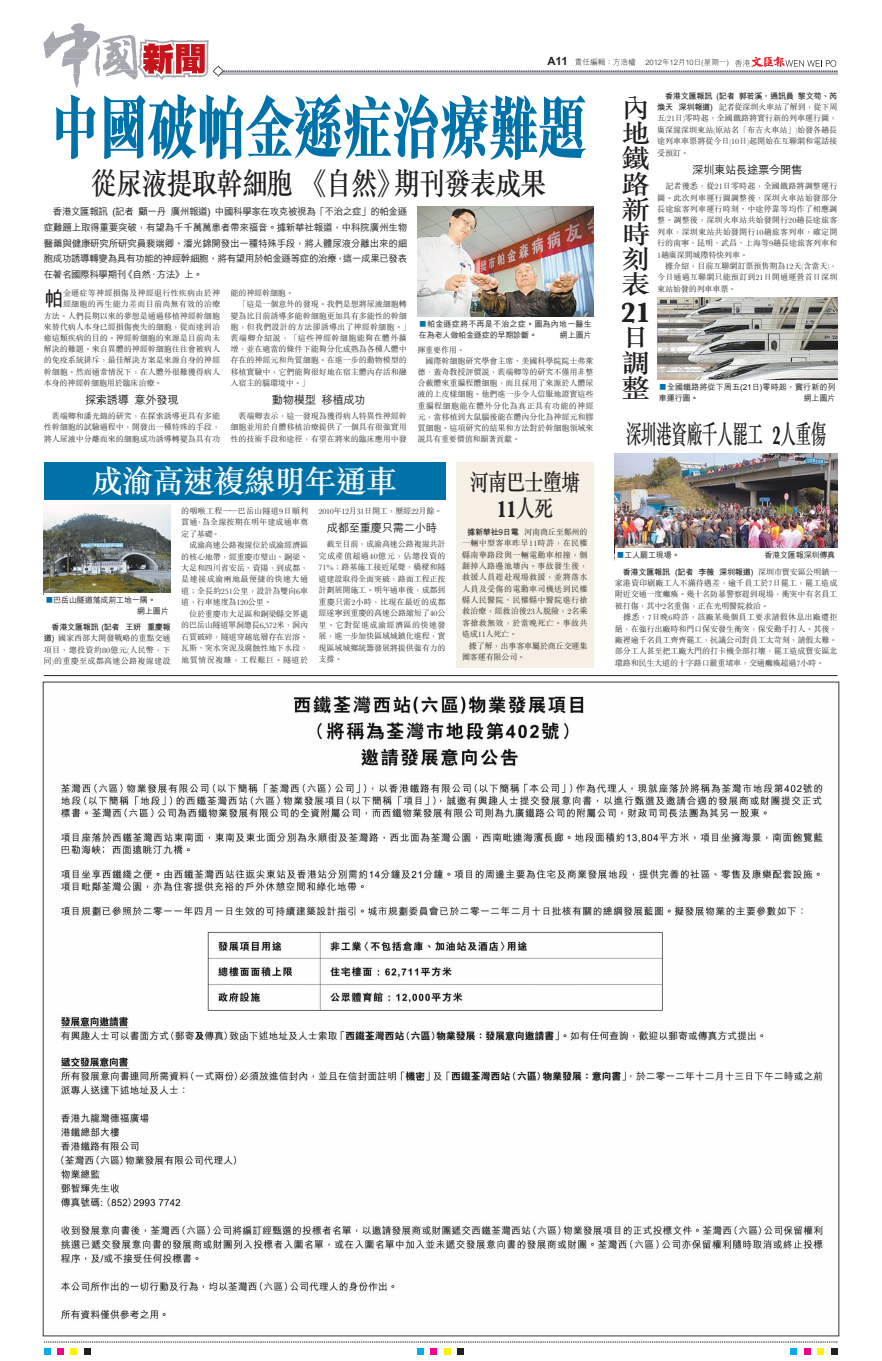
<style>
.page{position:relative;width:882px;height:1361px;background:#fff}
.page>*{position:absolute;margin:0;border:0;box-sizing:border-box;transform-origin:0 0}
.t1{font:800 70px "M Sung";letter-spacing:-.035em;color:#0072aa;scale:.72 1}
.t2{font:500 31.5px "M Sung";letter-spacing:-.035em;color:#fff}
.t3{font:500 30.62px "M Sung";letter-spacing:-.035em;color:#231f20;scale:.85 1}
.t4{font:500 28.88px "M Sung";color:#231f20}
.t5{font:500 26.25px "M Sung";letter-spacing:-.035em;color:#231f20;scale:.6 1}
.t6{font:500 25.99px/25.1px "M Sung";color:#231f20;text-align:justify;scale:1.11 1}
.t7{font:500 23.71px/26.1px "M Sung";letter-spacing:-.035em;color:#231f20;text-align:center;scale:.8 1}
.t8{font:700 19.95px "M Hei";color:#231f20}
.t9{font:500 11.38px "M Hei";letter-spacing:-.035em;color:#231f20}
.t10{font:500 9.62px/15.8px "M Hei";letter-spacing:-.05em;color:#231f20;text-align:justify}
.t11{font:300 8.14px/11.4px "M Sung";letter-spacing:-.015em;color:#231f20;text-align:justify}
.t12{font:700 8.14px "M Hei";letter-spacing:-.035em;color:#231f20}
.t13{font:500 8.14px/11.4px "M Hei";letter-spacing:-.035em;color:#231f20}
.t14{font:300 8.14px "M Sung";letter-spacing:.035em;color:#231f20}
.t15{font:300 8.14px "M Sung";letter-spacing:.015em;color:#231f20}
.t16{font:500 8.14px/11.4px "M Hei";letter-spacing:.015em;color:#231f20}
.t17{font:500 8.14px/11.4px "M Hei";letter-spacing:-.005em;color:#231f20}
.t18{font:300 8.14px "M Sung";letter-spacing:.01em;color:#231f20}
.t19{font:300 8.14px "M Sung";letter-spacing:-.04em;color:#231f20}
.t20{font:300 7.44px "M Hei";letter-spacing:-.01em;color:#231f20}
.s1{font-family:"C Hei 2";font-weight:800;font-size:11.38px}
.s2{font-size:7.88px}
.s3{font-family:"M Hei";font-weight:700}
.s4{color:#0072aa}
.s5{font-family:"M Sung";font-weight:300}
</style>
<div class="page">
<div style="left:456px;top:462px;width:138px;height:205px;background:#f5f0e3"></div>
<div style="left:44px;top:1348px;width:7px;height:6px;background:#00aeef"></div>
<div style="left:57px;top:1348px;width:7px;height:6px;background:#ec008c"></div>
<div style="left:70px;top:1348px;width:7px;height:6px;background:#fff200"></div>
<div style="left:84px;top:1348px;width:7px;height:6px;background:#231f20"></div>
<svg style="left:791px;top:1348px;width:6px;height:6px"></svg>
<div style="left:804px;top:1348px;width:7px;height:6px;background:#ec008c"></div>
<div style="left:817px;top:1348px;width:7px;height:6px;background:#fff200"></div>
<svg style="left:831px;top:1348px;width:6px;height:6px"></svg>
<div style="left:417px;top:1348px;width:7px;height:6px;background:#00aeef"></div>
<svg style="left:431px;top:1348px;width:6px;height:6px"></svg>
<div style="left:444px;top:1348px;width:7px;height:6px;background:#fff200"></div>
<div style="left:457px;top:1348px;width:7px;height:6px;background:#231f20"></div>
<svg style="left:44px;top:1341px;width:793px;height:1px"></svg>
<svg style="left:43px;top:23px;width:794px;height:65px"></svg>
<img style="left:43px;top:681px;width:796px;height:655px">
<hr style="left:44px;top:675px;width:793px;height:1px;background:#231f20">
<div style="left:44px;top:462px;width:402px;height:37px;background:#0072aa"></div>
<img style="left:657px;top:297px;width:180px;height:83px">
<img style="left:615px;top:453px;width:222px;height:95px">
<img style="left:44px;top:505px;width:127px;height:88px">
<img style="left:417px;top:207px;width:177px;height:110px">
<p class="t20" style="left:548px;top:58px;width:183px"><span class="s1">A11</span> <span class="s2">責任編輯：方浩權</span> 2012年12月10日(星期一)</p>
<h3 class="t6" style="left:622px;top:97px;width:28px">內地鐵路新時刻表</h3>
<h3 class="t4" style="left:621px;top:297px;width:32px">21</h3>
<h3 class="t6" style="left:622px;top:327px;width:28px">日調整</h3>
<p class="t12" style="left:665px;top:92px;width:174px">香港文匯報訊 (記者郭若溪，通訊員黎文苟、芮</p>
<p class="t11" style="left:657px;top:102px;width:182px"><span class="s3">煥天 深圳報道)</span> 記者從深圳火車站了解到，從下周五(21日)零時起，全國鐵路將實行新的列車運行圖，廣深線深圳東站(原站名「布吉火車站」)始發各趟長途列車車票將從今日(10日)起開始在互聯網和電話接受預訂。</p>
<h3 class="t9" style="left:692px;top:164px;width:112px">深圳東站長途票今開售</h3>
<p class="t11" style="left:657px;top:181px;width:182px;text-indent:8px">記者獲悉，從21日零時起，全國鐵路將調整運行圖。此次列車運行圖調整後，深圳火車站始發部分長途旅客列車運行時刻、中途停靠等均作了相應調整。調整後，深圳火車站共始發開行20趟長途旅客列車，深圳東站共始發開行10趟旅客列車，確定開行的南寧、昆明、武昌、上海等9趟長途旅客列車和1趟廣深間城際特快列車。</p>
<p class="t11" style="left:657px;top:261px;width:182px;text-indent:8px">據介紹，目前互聯網訂票預售期為12天(含當天)，今日通過互聯網只能預訂到21日開通運營首日深圳東站始發的列車車票。</p>
<h1 class="t1" style="left:50px;top:91px;width:749px">中國破帕金遜症治療難題</h1>
<h3 class="t3" style="left:91px;top:168px;width:538px">從尿液提取幹細胞《自然》期刊發表成果</h3>
<p class="t10" style="left:44px;top:204px;width:365px;text-indent:9px">香港文匯報訊 (記者顧一丹廣州報道) 中國科學家在攻克被視為「不治之症」的帕金遜症難題上取得重要突破，有望為千千萬萬患者帶來福音。據新華社報道，中科院廣州生物醫藥與健康研究所研究員裴端卿、潘光錦開發出一種特殊手段，將人體尿液分離出來的細胞成功誘導轉變為具有功能的神經幹細胞，將有望用於帕金遜等症的治療，這一成果已發表在著名國際科學期刊《自然．方法》上。</p>
<p class="t11" style="left:231px;top:288px;width:65px">能的神經幹細胞。</p>
<p class="t11" style="left:239px;top:299px;width:170px">「這是一個意外的發現。我們是想將尿液細胞轉</p>
<p class="t11" style="left:231px;top:310px;width:178px">變為比目前誘導多能幹細胞更加具有多能性的幹細</p>
<p class="t18" style="left:231px;top:323px;width:182px">胞，但我們設計的方法卻誘導出了神經幹細胞。」</p>
<p class="t14" style="left:231px;top:334px;width:178px">裴端卿介紹說，「這些神經幹細胞能夠在體外擴</p>
<p class="t11" style="left:231px;top:344px;width:178px">增，並在適當的條件下能夠分化成熟為各種人體中</p>
<p class="t11" style="left:231px;top:355px;width:178px">存在的神經元和角質細胞。在進一步的動物模型的</p>
<p class="t11" style="left:231px;top:366px;width:178px">移植實驗中，它們能夠很好地在宿主體內存活和融</p>
<p class="t11" style="left:231px;top:377px;width:81px">入宿主的腦環境中。」</p>
<h3 class="t9" style="left:272px;top:393px;width:95px">動物模型移植成功</h3>
<p class="t11" style="left:231px;top:411px;width:178px;text-indent:8px">裴端卿表示，這一發現為獲得病人特異性神經幹細胞並用於自體移植治療提供了一個具有很強實用性的技術手段和途徑，有望在將來的臨床應用中發</p>
<h3 class="t8" style="left:44px;top:289px;width:21px">帕</h3>
<p class="t15" style="left:63px;top:289px;width:159px">金遜症等神經損傷及神經退行性疾病由於神</p>
<p class="t15" style="left:63px;top:300px;width:159px">經細胞的再生能力差而目前尚無有效的治療</p>
<p class="t11" style="left:44px;top:310px;width:178px">方法。人們長期以來的夢想是通過移植神經幹細胞</p>
<p class="t11" style="left:44px;top:321px;width:178px">來替代病人本身已經損傷喪失的細胞，從而達到治</p>
<p class="t11" style="left:44px;top:333px;width:178px">癒這類疾病的目的。神經幹細胞的來源是目前尚未</p>
<p class="t11" style="left:44px;top:344px;width:178px">解決的難題。來自異體的神經幹細胞往往會被病人</p>
<p class="t11" style="left:44px;top:355px;width:178px">的免疫系統排斥，最佳解決方案是來源自身的神經</p>
<p class="t11" style="left:44px;top:366px;width:178px">幹細胞。然而通常情況下，在人體外很難獲得病人</p>
<p class="t11" style="left:44px;top:377px;width:120px">本身的神經幹細胞用於臨床治療。</p>
<h3 class="t9" style="left:85px;top:393px;width:95px">探索誘導意外發現</h3>
<p class="t11" style="left:44px;top:411px;width:178px;text-indent:8px">裴端卿和潘光錦的研究，在探索誘導更具有多能性幹細胞的試驗過程中，開發出一種特殊的手段，將人尿液中分離而來的細胞成功誘導轉變為具有功</p>
<p class="t16" style="left:419px;top:318px;width:175px"><span class="s4">■</span>帕金遜症將不再是不治之症。圖為內地一醫生在為老人做帕金遜症的早期診斷。</p>
<p class="t13" style="left:560px;top:329px;width:33px">網上圖片</p>
<p class="t11" style="left:417px;top:344px;width:49px">揮重要作用。</p>
<p class="t11" style="left:425px;top:355px;width:170px">國際幹細胞研究學會主席、美國科學院院士弗萊</p>
<p class="t11" style="left:417px;top:367px;width:178px">德．蓋奇教授評價說，裴端卿等的研究不僅用非整</p>
<p class="t11" style="left:417px;top:378px;width:178px">合載體來重編程體細胞，而且採用了來源於人體尿</p>
<p class="t11" style="left:417px;top:389px;width:178px">液的上皮樣細胞。他們進一步令人信服地證實這些</p>
<p class="t14" style="left:417px;top:401px;width:178px">重編程細胞能在體外分化為真正具有功能的神經</p>
<p class="t11" style="left:417px;top:411px;width:178px">元，當移植到大鼠腦後能在體內分化為神經元和膠</p>
<p class="t11" style="left:417px;top:423px;width:178px">質細胞。這項研究的結果和方法對於幹細胞領域來</p>
<p class="t11" style="left:417px;top:434px;width:104px">說具有重要價值和顯著貢獻。</p>
<p class="t17" style="left:659px;top:381px;width:178px"><span class="s4">■</span>全國鐵路將從下周五(21日)零時起，實行新的列車運行圖。</p>
<p class="t13" style="left:804px;top:393px;width:33px">網上圖片</p>
<h3 class="t5" style="left:626px;top:421px;width:336px">深圳港資廠千人罷工 2人重傷</h3>
<h2 class="t2" style="left:92px;top:465px;width:307px">成渝高速複線明年通車</h2>
<p class="t13" style="left:137px;top:594px;width:33px;text-indent:-92px"><span class="s4">■</span>巴岳山隧道落成前工地一隅。<br>網上圖片</p>
<p class="t12" style="left:52px;top:622px;width:121px">香港文匯報訊 (記者 王妍 重慶報</p>
<p class="t11" style="left:44px;top:633px;width:129px"><span class="s3">道)</span> 國家西部大開發戰略的重點交通項目、總投資約80億元(人民幣，下同)的重慶至成都高速公路複線建設</p>
<p class="t11" style="left:181px;top:505px;width:129px">的咽喉工程——巴岳山隧道9日順利貫通，為全線按期在明年建成通車奠定了基礎。</p>
<p class="t11" style="left:181px;top:540px;width:129px;text-indent:8px">成渝高速公路複線位於成渝經濟區的核心地帶，經重慶市璧山、銅梁、大足和四川省安岳、資陽，到成都，是連接成渝兩地最便捷的快速大通道；全長約251公里，設計為雙向6車道，行車速度為120公里。</p>
<p class="t11" style="left:181px;top:608px;width:129px;text-indent:8px">位於重慶市大足區和銅梁縣交界處的巴岳山隧道單洞總長6,572米，洞內石質破碎，隧道穿越底層存在岩溶、瓦斯、突水突泥及腐蝕性地下水段，地質情況複雜，工程艱巨。隧道於</p>
<p class="t19" style="left:319px;top:506px;width:125px">2010年12月31日開工，歷經22月餘。</p>
<h3 class="t9" style="left:327px;top:522px;width:112px">成都至重慶只需二小時</h3>
<p class="t11" style="left:319px;top:539px;width:129px;text-indent:8px">截至目前，成渝高速公路複線共計完成產值超過40億元，佔總投資的71%；路基施工接近尾聲，橋樑和隧道建設取得全面突破，路面工程正按計劃展開施工。明年通車後，成都到重慶只需2小時，比現在最近的成都經遂寧到重慶的高速公路縮短了40公里。它對促進成渝經濟區的快速發展，進一步加快區域城鎮化進程，實現區域城鄉統籌發展將提供強有力的支撐。</p>
<h3 class="t7" style="left:470px;top:470px;width:140px">河南巴士墮塘<br>11人死</h3>
<p class="t11" style="left:462px;top:526px;width:127px;text-indent:5px"><span class="s3">據新華社9日電</span> 河南商丘至鄭州的一輛中型客車昨早11時許，在民權縣南華路段與一輛電動車相撞，側翻掉入路邊池塘內。事故發生後，救援人員趕赴現場救援，並將落水人員及受傷的電動車司機送到民權縣人民醫院、民權縣中醫院進行搶救治療，經救治後23人脫險，2名乘客搶救無效，於當晚死亡。事故共造成11人死亡。</p>
<p class="t11" style="left:462px;top:640px;width:127px;text-indent:7px">據了解，出事客車屬於商丘交運集團客運有限公司。</p>
<p class="t13" style="left:617px;top:549px;width:65px"><span class="s4">■</span>工人罷工現場。</p>
<p class="t13" style="left:764px;top:549px;width:73px">香港文匯報深圳傳真</p>
<p class="t12" style="left:623px;top:567px;width:216px">香港文匯報訊 (記者李薇深圳報道) <span class="s5">深圳市寶安區公明鎮一</span></p>
<p class="t11" style="left:615px;top:578px;width:224px">家港資印刷廠工人不滿待遇差，逾千員工於7日罷工，罷工造成附近交通一度癱瘓。幾十名防暴警察趕到現場，衝突中有名員工被打傷，其中2名重傷，正在光明醫院救治。</p>
<p class="t11" style="left:615px;top:612px;width:224px;text-indent:8px">據悉，7日晚6時許，該廠某幾個員工要求請假休息出廠遭拒絕，在強行出廠時和門口保安發生衝突，保安動手打人。其後，廠裡逾千名員工齊齊罷工，抗議公司對員工太苛刻，請假太難。部分工人甚至把工廠大門的打卡機全部打壞，罷工造成寶安區北環路和民生大道的十字路口嚴重堵車，交通癱瘓超過7小時。</p>
</div>
